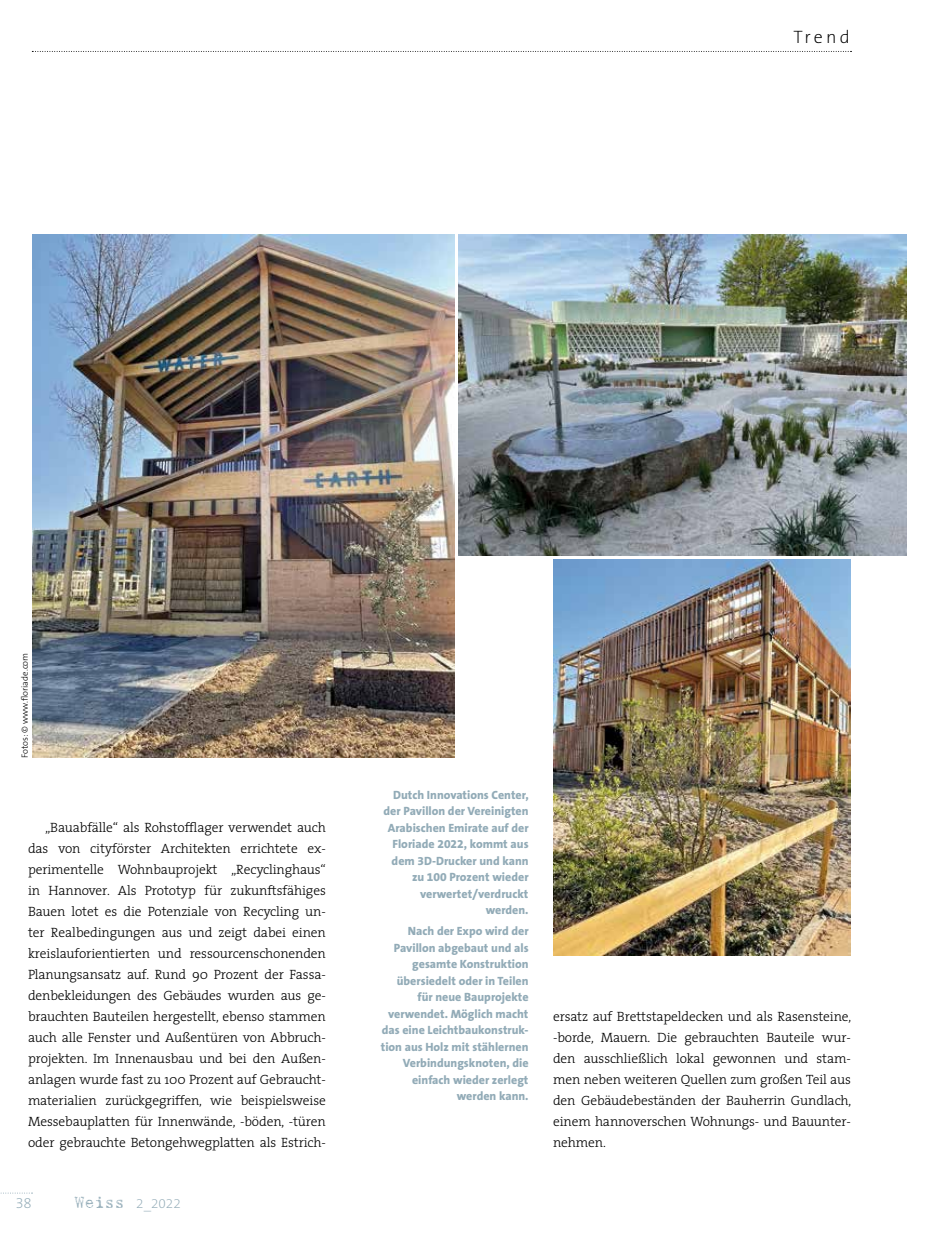
<style>
.page{position:relative;width:936px;height:1234px;background:#fff}
.page>*{position:absolute;margin:0;border:0;box-sizing:border-box;transform-origin:0 0}
.t1{font:200 18px "The Sans B2";letter-spacing:.17em;color:#000}
.t2{font:200 15px "The Sans B2";color:#92abb7}
.t3{font:300 13.5px/21px "The Serif";letter-spacing:-.01em;color:#000;text-align:justify}
.t4{font:200 13.5px "The Sans B2";color:#92abb7}
.t5{font:800 12px/16.5px "The Sans B8";color:#92abb7;text-align:right}
.t6{font:300 9px "The Sans B3";color:#000}
.s1{font-family:"Harting";font-weight:400;font-size:16.5px}
</style>
<div class="page">
<svg style="left:1px;top:1192px;width:32px;height:1px"></svg>
<img style="left:458px;top:234px;width:448px;height:321px">
<img style="left:32px;top:234px;width:422px;height:523px">
<img style="left:553px;top:559px;width:297px;height:396px">
<svg style="left:32px;top:51px;width:819px;height:1px"></svg>
<h1 class="t1" style="left:793px;top:27px;width:58px">Trend</h1>
<p class="t6" style="left:20px;top:758px;width:107px;rotate:-90deg">Fotos: © www.floriade.com</p>
<p class="t3" style="left:28px;top:816px;width:299px;text-indent:17px">„Bauabfälle“ als Rohstofflager verwendet auch das von cityförster Architekten errichtete ex&shy;perimentelle Wohnbauprojekt „Recyclinghaus“ in Hannover. Als Prototyp für zukunftsfähiges Bauen lotet es die Potenziale von Recycling un&shy;ter Realbedingungen aus und zeigt dabei einen kreislauforientierten und ressourcenschonenden Planungsansatz auf. Rund 90 Prozent der Fassa&shy;denbekleidungen des Gebäudes wurden aus ge&shy;brauchten Bauteilen hergestellt, ebenso stammen auch alle Fenster und Außentüren von Abbruch&shy;projekten. Im Innenausbau und bei den Außen&shy;anlagen wurde fast zu 100 Prozent auf Gebraucht&shy;materialien zurückgegriffen, wie beispielsweise Messebauplatten für Innenwände, -böden, -türen oder gebrauchte Betongehwegplatten als Estrich-</p>
<p class="t2" style="left:15px;top:1194px;width:18px">38</p>
<p class="t4" style="left:75px;top:1195px;width:108px"><span class="s1">Weiss</span> 2_2022</p>
<p class="t5" style="left:383px;top:786px;width:146px">Dutch Innovations Center, der Pavillon der Vereinigten<br>Arabischen Emirate auf der<br>Floriade 2022, kommt aus dem 3D-Drucker und kann zu 100 Prozent wieder verwertet/verdruckt werden.</p>
<p class="t5" style="left:381px;top:922px;width:149px">Nach der Expo wird der<br>Pavillon abgebaut und als gesamte Konstruktion übersiedelt oder in Teilen für neue Bauprojekte verwendet. Möglich macht das eine Leichtbaukonstruk&shy;tion aus Holz mit stählernen<br>Verbindungsknoten, die einfach wieder zerlegt werden kann.</p>
<p class="t3" style="left:553px;top:1005px;width:300px">ersatz auf Brettstapeldecken und als Rasensteine, -borde, Mauern. Die gebrauchten Bauteile wur&shy;den ausschließlich lokal gewonnen und stam&shy;men neben weiteren Quellen zum großen Teil aus den Gebäudebeständen der Bauherrin Gundlach, einem hannoverschen Wohnungs- und Bauunter&shy;nehmen.</p>
</div>
